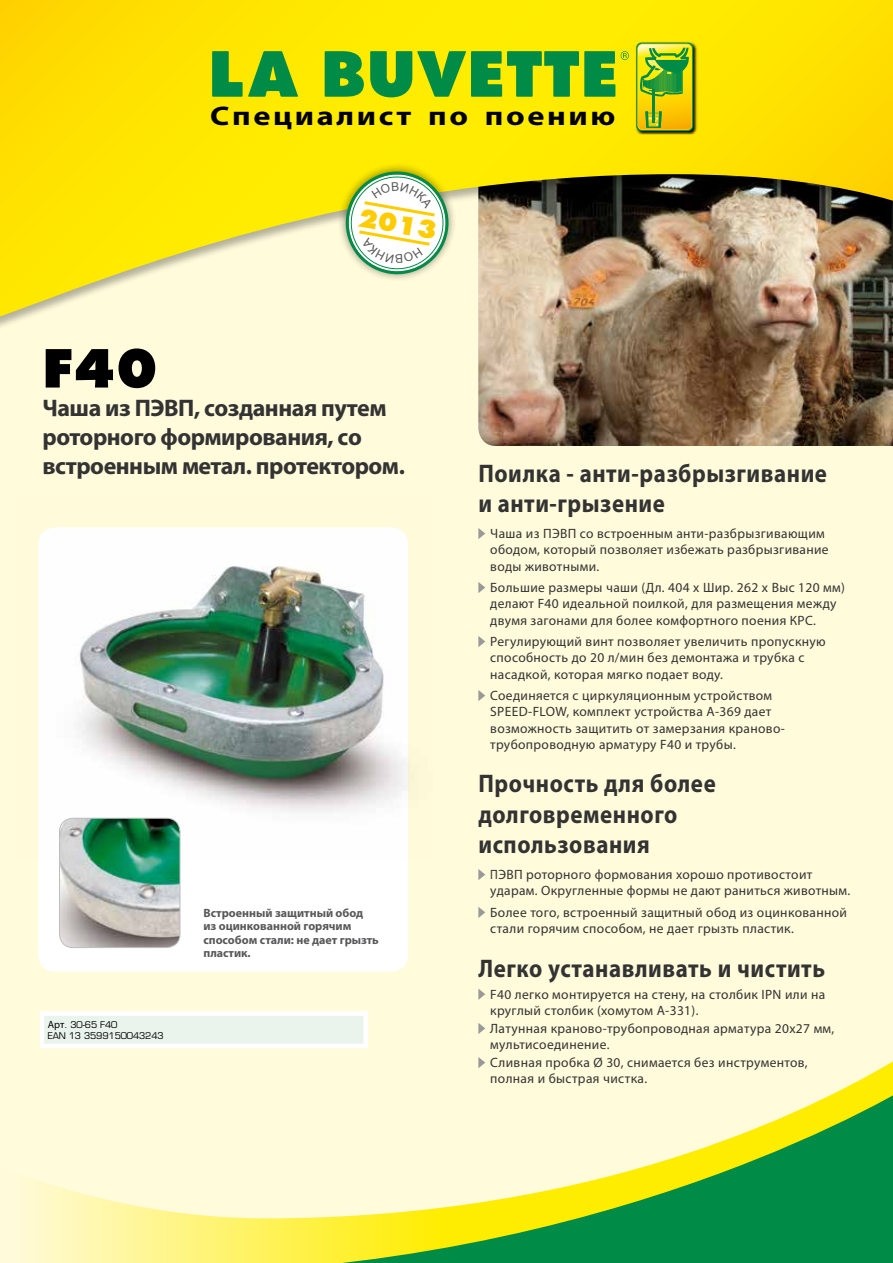
<style>
.page{position:relative;width:893px;height:1263px;background:#fffbdb}
.page>*{position:absolute;margin:0;border:0;box-sizing:border-box;transform-origin:0 0}
.t1{font:800 51px "Futura Std";color:#000}
.t2{font:700 27px "Myriad Pro";letter-spacing:.08em;color:#000;scale:1.2 1}
.t3{font:700 25.5px/30.6px "Myriad Pro";letter-spacing:.025em;color:#333;scale:.9 1}
.t4{font:700 24px/28.8px "Myriad Pro";letter-spacing:-.02em;color:#333}
.t5{font:800 24px "Futura Std";color:#fecc00}
.t6{font:13.5px/16.2px "Myriad Pro";letter-spacing:.025em;color:#333}
.t7{font:13.5px/16.2px "Myriad Pro";letter-spacing:.025em;color:#333;scale:.9 1}
.t8{font:700 12px/13.5px "Myriad Pro";color:#58585a}
.t9{font:9px/10.4px "Eurostile LT Std";letter-spacing:-.01em;color:#000}
.s1{font-family:"Myriad Pro";font-size:10.5px}
</style>
<div class="page">
<img style="left:478px;top:338px;width:415px;height:108px">
<div style="left:0;top:0;width:893px;height:338px;background:#000;opacity:.3"></div>
<svg style="left:0;top:0;width:893px;height:316px;background:#e3cc2d"></svg>
<img style="left:634px;top:40px;width:65px;height:95px">
<svg style="left:636px;top:43px;width:57px;height:88px"></svg>
<svg style="left:637px;top:44px;width:55px;height:86px"></svg>
<svg style="left:638px;top:44px;width:54px;height:85px;background:#afc020"></svg>
<hr style="left:652px;top:89px;width:3px;height:34px;background:#008c47">
<svg style="left:621px;top:51px;width:8px;height:9px"></svg>
<svg style="left:212px;top:107px;width:24px;height:18px"></svg>
<div style="left:247px;top:105px;width:78px;height:26px;background:#ffeb00"></div>
<div style="left:328px;top:105px;width:5px;height:20px;background:#ffeb00"></div>
<svg style="left:336px;top:105px;width:42px;height:20px"></svg>
<svg style="left:389px;top:105px;width:29px;height:20px"></svg>
<hr style="left:430px;top:105px;width:4px;height:20px;background:#ffed00">
<div style="left:437px;top:105px;width:178px;height:20px;background:#ffec00"></div>
<svg style="left:212px;top:51px;width:403px;height:46px;background:#64b12a"></svg>
<svg style="left:31px;top:1082px;width:862px;height:181px"></svg>
<div style="left:42px;top:1013px;width:324px;height:33px;background:#ebf4ec"></div>
<div style="left:40px;top:1011px;width:328px;height:5px;background:#fff"></div>
<hr style="left:40px;top:1016px;width:4px;height:28px;background:#fff">
<div style="left:363px;top:1016px;width:5px;height:28px;background:#fff"></div>
<hr style="left:40px;top:1044px;width:328px;height:4px;background:#fff">
<div style="left:38px;top:527px;width:370px;height:445px;background:#fff;border-radius:17px"></div>
<img style="left:61px;top:861px;width:119px;height:86px">
<div style="left:59px;top:818px;width:121px;height:130px;border:1px solid #bbbdbe;border-radius:14px"></div>
<img style="left:38px;top:527px;width:370px;height:334px">
<img style="left:81px;top:566px;width:303px;height:213px">
<svg style="left:478px;top:528px;width:7px;height:11px"></svg>
<svg style="left:478px;top:582px;width:7px;height:11px"></svg>
<svg style="left:478px;top:636px;width:7px;height:11px"></svg>
<svg style="left:478px;top:690px;width:7px;height:11px"></svg>
<svg style="left:478px;top:869px;width:7px;height:11px"></svg>
<svg style="left:478px;top:907px;width:7px;height:11px"></svg>
<svg style="left:478px;top:988px;width:7px;height:12px"></svg>
<svg style="left:478px;top:1023px;width:7px;height:11px"></svg>
<svg style="left:478px;top:1057px;width:7px;height:11px"></svg>
<svg style="left:327px;top:152px;width:140px;height:141px"></svg>
<h2 class="t2" style="left:210px;top:98px;width:339px">Специалист по поению</h2>
<h3 class="t5" style="left:361px;top:202px;width:81px;rotate:10deg">2013</h3>
<h1 class="t1" style="left:43px;top:336px;width:117px">F40</h1>
<h3 class="t4" style="left:43px;top:393px;width:364px">Чаша из ПЭВП, созданная путем роторного формирования, сo встроенным метал. протектором.</h3>
<p class="t9" style="left:48px;top:1020px;width:117px"><span class="s1">Aрт</span>. 30-65 F40<br>EAN 13 3599150043243</p>
<p class="t8" style="left:203px;top:905px;width:177px">Встроенный защитный обод из оцинкованной горячим способoм стали: не дает грызть плacтик.</p>
<h3 class="t3" style="left:478px;top:457px;width:389px">Поилка - анти-разбрызгивание и анти-грызение</h3>
<p class="t6" style="left:490px;top:525px;width:340px">Чаша из ПЭВП со встроенным анти-разбрызгивающим ободом, который позволяет избежать разбрызгивание воды животными.</p>
<p class="t6" style="left:490px;top:579px;width:356px">Большие размеры чаши (Дл. 404 x Шир. 262 x Выс 120 мм) делают F40 идеальной поилкой, для размещения между двумя загонами для более комфортного поения КРС.</p>
<p class="t6" style="left:490px;top:633px;width:337px">Регулирующий винт позволяет увеличить пропускную способность до 20 л/мин без демонтажа и трубка с насадкой, которая мягко подает воду.</p>
<p class="t6" style="left:490px;top:687px;width:296px">Соединяется с циркуляционным устройством SPEED‑FLOW, комплект устройства A-369 дает возможность защитить от замерзания краново&shy;трубопроводную арматуру F40 и трубы.</p>
<h3 class="t3" style="left:478px;top:767px;width:265px">Прочность для более долговременного использования</h3>
<p class="t7" style="left:490px;top:866px;width:402px">ПЭВП роторного формования хорошо противостоит ударам. Округленные формы не дают раниться животным.</p>
<p class="t6" style="left:490px;top:904px;width:358px">Более того, встроенный защитный обод из оцинкованной стали горячим способом, не дает грызть плacтик.</p>
<h3 class="t3" style="left:478px;top:952px;width:387px">Легко устанавливать и чистить</h3>
<p class="t6" style="left:490px;top:986px;width:336px">F40 легко монтируется на стену, на столбик IPN или на круглый столбик (хомутом A-331).</p>
<p class="t6" style="left:490px;top:1020px;width:346px">Латунная краново-трубопроводная арматура 20x27 мм, мультисоединение.</p>
<p class="t6" style="left:490px;top:1054px;width:319px">Сливная пробка Ø 30, снимается без инструментов, полная и быстрая чистка.</p>
</div>
